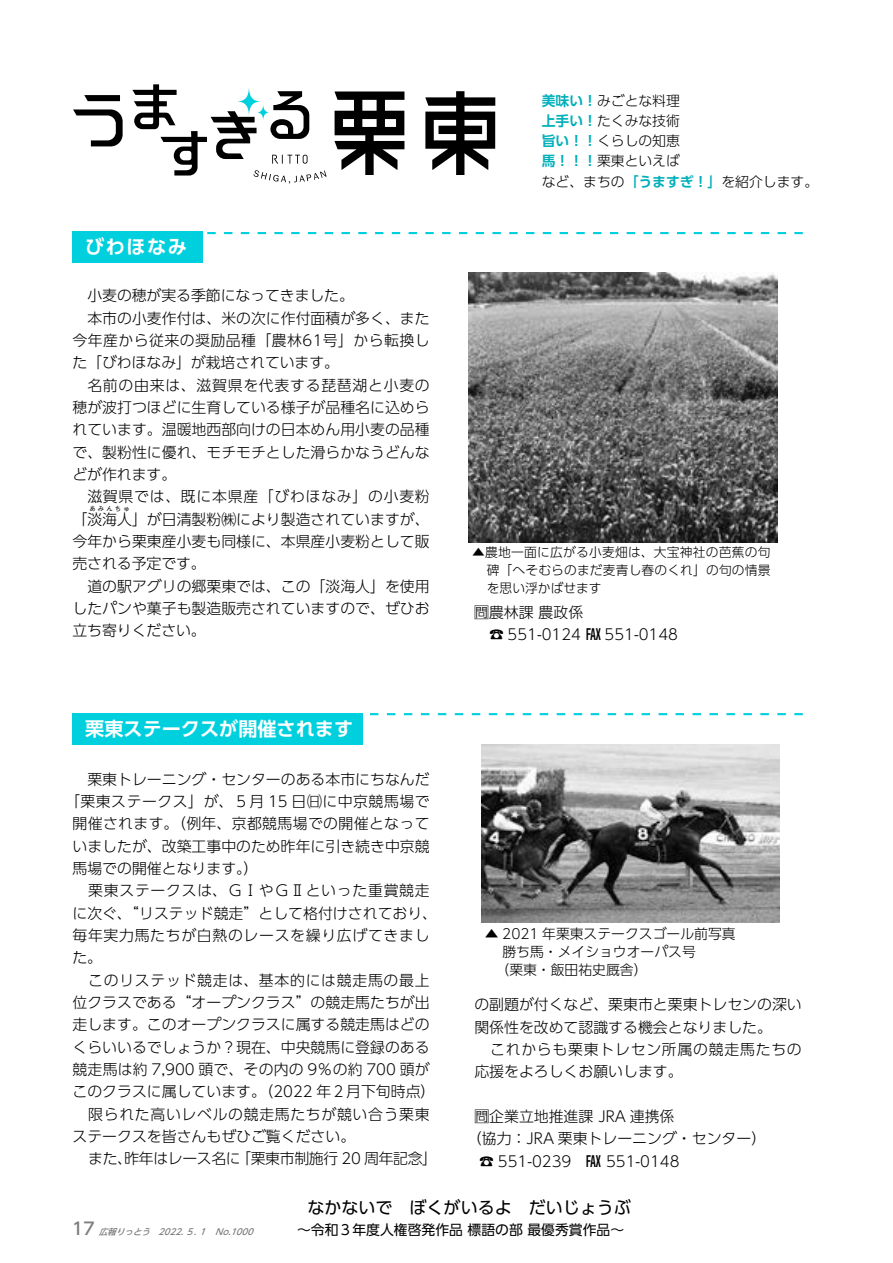
<style>
.page{position:relative;width:893px;height:1263px;background:#fff}
.page>*{position:absolute;margin:0;border:0;box-sizing:border-box;transform-origin:0 0}
.t1{font:700 19.2px "UD Shin Go Pro De";color:#fff}
.t2{font:16.95px "UD Shin Go Pro";color:#000}
.t3{font:300 14.85px/22.4px "UD Shin Go Pro";color:#000}
.t4{font:300 14.85px/22.4px "UD Shin Go Pro";letter-spacing:.05em;color:#000}
.t5{font:300 14.85px "UD Shin Go Pro";letter-spacing:.045em;color:#000}
.t6{font:300 14.85px "UD Shin Go Pro";letter-spacing:-.025em;color:#000}
.t7{font:300 14.85px "UD Shin Go Pro";letter-spacing:.035em;color:#000}
.t8{font:300 14.85px "UD Shin Go Pro";letter-spacing:.025em;color:#000}
.t9{font:300 14.85px "UD Shin Go Pro";letter-spacing:.03em;color:#000}
.t10{font:300 13.8px/20.2px "UD Shin Go Pro";color:#000}
.t11{font:13.8px "UD Shin Go Pro";color:#000}
.t12{font:300 12.75px/18.1px "UD Shin Go Pro";letter-spacing:.01em;color:#000;text-align:justify}
.t13{font:italic 500 8.55px "UD Shin Go Pro";color:#7d7d7d}
.t14{font:6.45px "UD Shin Go Pro";letter-spacing:.33em;color:#000}
.s1{font-family:"UD Shin Go Pro De";font-weight:700;color:#00afba}
.s2{font-weight:500}
.s3{font-style:normal;font-size:16.95px}
</style>
<div class="page">
<img style="left:482px;top:744px;width:297px;height:179px">
<div style="left:72px;top:713px;width:290px;height:31px;background:#00d0dd"></div>
<svg style="left:370px;top:713px;width:433px;height:2px"></svg>
<svg style="left:73px;top:84px;width:423px;height:100px"></svg>
<div style="left:72px;top:232px;width:131px;height:31px;background:#00d0dd"></div>
<img style="left:468px;top:272px;width:309px;height:271px">
<svg style="left:207px;top:232px;width:596px;height:2px"></svg>
<p class="t1" style="left:85px;top:232px;width:103px">びわほなみ</p>
<p class="t3" style="left:87px;top:284px;width:268px">小麦の穂が実る季節になってきました。</p>
<p class="t3" style="left:87px;top:306px;width:344px">本市の小麦作付は、米の次に作付面積が多く、また</p>
<p class="t9" style="left:72px;top:328px;width:359px">今年産から従来の奨励品種「農林61号」から転換し</p>
<p class="t3" style="left:72px;top:351px;width:268px">た「びわほなみ」が栽培されています。</p>
<p class="t4" style="left:87px;top:373px;width:344px">名前の由来は、滋賀県を代表する琵琶湖と小麦の</p>
<p class="t3" style="left:72px;top:396px;width:359px">穂が波打つほどに生育している様子が品種名に込めら</p>
<p class="t3" style="left:72px;top:418px;width:359px">れています。温暖地西部向けの日本めん用小麦の品種</p>
<p class="t3" style="left:72px;top:440px;width:359px">で、製粉性に優れ、モチモチとした滑らかなうどんな</p>
<p class="t3" style="left:72px;top:463px;width:105px">どが作れます。</p>
<p class="t4" style="left:87px;top:485px;width:344px">滋賀県では、既に本県産「びわほなみ」の小麦粉</p>
<p class="t3" style="left:72px;top:507px;width:359px">「淡海人」が日清製粉㈱により製造されていますが、</p>
<p class="t14" style="left:89px;top:503px;width:42px">あみんちゅ</p>
<p class="t3" style="left:72px;top:530px;width:359px">今年から栗東産小麦も同様に、本県産小麦粉として販売される予定です。</p>
<p class="t3" style="left:72px;top:574px;width:359px;text-align:justify;text-indent:15px">道の駅アグリの郷栗東では、この「淡海人」を使用したパンや菓子も製造販売されていますので、ぜひお立ち寄りください。</p>
<p class="t10" style="left:542px;top:90px;width:278px"><span class="s1">美味い！</span>みごとな料理<br><span class="s1">上手い！</span>たくみな技術<br><span class="s1">旨い！！</span>くらしの知恵<br><span class="s1">馬！！！</span>栗東といえば<br>など、まちの<span class="s1">「うますぎ！」</span>を紹介します。</p>
<p class="t12" style="left:487px;top:543px;width:285px;text-indent:-15px">▲農地一面に広がる小麦畑は、大宝神社の芭蕉の句碑「へそむらのまだ麦青し春のくれ」の句の情景を思い浮かばせます</p>
<p class="t3" style="left:489px;top:601px;width:191px;text-indent:-15px">問農林課 農政係<br>☎ 551-0124 <span class="s2">ＦＡＸ</span> 551-0148</p>
<p class="t1" style="left:85px;top:713px;width:269px">栗東ステークスが開催されます</p>
<p class="t3" style="left:72px;top:767px;width:359px">　栗東トレーニング・センターのある本市にちなんだ</p>
<p class="t7" style="left:65px;top:789px;width:366px">「栗東ステークス」が、５月 15 日㈰に中京競馬場で</p>
<p class="t8" style="left:72px;top:812px;width:359px">開催されます。（例年、京都競馬場での開催となって</p>
<p class="t3" style="left:72px;top:834px;width:359px">いましたが、改築工事中のため昨年に引き続き中京競</p>
<p class="t3" style="left:72px;top:857px;width:188px">馬場での開催となります。）</p>
<p class="t4" style="left:88px;top:879px;width:343px">栗東ステークスは、ＧⅠやＧⅡといった重賞競走</p>
<p class="t3" style="left:72px;top:901px;width:366px">に次ぐ、“リステッド競走”として格付けされており、</p>
<p class="t5" style="left:72px;top:923px;width:359px">毎年実力馬たちが白熱のレースを繰り広げてきまし</p>
<p class="t3" style="left:72px;top:946px;width:31px">た。</p>
<p class="t5" style="left:88px;top:968px;width:343px">このリステッド競走は、基本的には競走馬の最上</p>
<p class="t3" style="left:72px;top:991px;width:359px">位クラスである“オープンクラス”の競走馬たちが出</p>
<p class="t3" style="left:72px;top:1013px;width:359px">走します。このオープンクラスに属する競走馬はどの</p>
<p class="t3" style="left:72px;top:1035px;width:359px">くらいいるでしょうか？現在、中央競馬に登録のある</p>
<p class="t3" style="left:72px;top:1058px;width:359px">競走馬は約 7,900 頭で、その内の 9％の約 700 頭が</p>
<p class="t3" style="left:72px;top:1080px;width:372px">このクラスに属しています。（2022 年２月下旬時点）　</p>
<p class="t5" style="left:88px;top:1102px;width:343px">限られた高いレベルの競走馬たちが競い合う栗東</p>
<p class="t3" style="left:72px;top:1125px;width:284px">ステークスを皆さんもぜひご覧ください。</p>
<p class="t6" style="left:88px;top:1147px;width:350px">また、昨年はレース名に「栗東市制施行 20 周年記念」</p>
<p class="t10" style="left:485px;top:923px;width:252px">▲ 2021 年栗東ステークスゴール前写真</p>
<p class="t10" style="left:502px;top:941px;width:195px">勝ち馬・メイショウオーパス号</p>
<p class="t10" style="left:495px;top:959px;width:154px">（栗東・飯田祐史厩舎）</p>
<p class="t3" style="left:474px;top:993px;width:329px">の副題が付くなど、栗東市と栗東トレセンの深い関係性を改めて認識する機会となりました。</p>
<p class="t4" style="left:474px;top:1037px;width:329px;text-indent:16px">これからも栗東トレセン所属の競走馬たちの応援をよろしくお願いします。</p>
<p class="t3" style="left:474px;top:1104px;width:202px">問企業立地推進課 JRA 連携係</p>
<p class="t3" style="left:467px;top:1127px;width:301px">（協力：JRA 栗東トレーニング・センター）</p>
<p class="t3" style="left:479px;top:1149px;width:202px">☎ 551-0239　<span class="s2">FAX</span> 551-0148</p>
<p class="t13" style="left:72px;top:1225px;width:187px"><span class="s3">1 7</span> 広報りっとう　2022. ５. １　No.1000</p>
<p class="t2" style="left:291px;top:1194px;width:342px">　なかないで　ぼくがいるよ　だいじょうぶ</p>
<p class="t11" style="left:297px;top:1218px;width:329px">～令和３年度人権啓発作品 標語の部 最優秀賞作品～</p>
</div>
